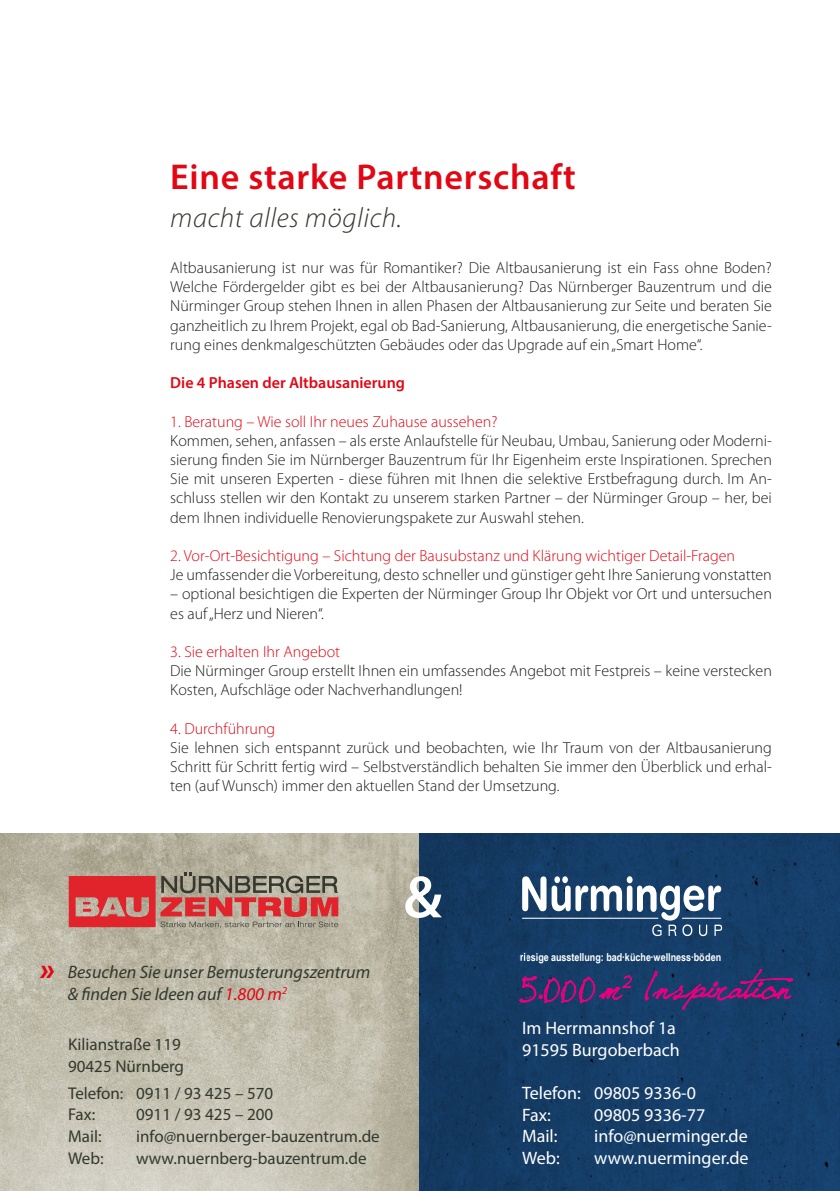
<style>
.page{position:relative;width:840px;height:1191px;background:#fff}
.page>*{position:absolute;margin:0;border:0;box-sizing:border-box;transform-origin:0 0}
.t1{font:600 60px "Myriad Pro";color:#fff}
.t2{font:600 36px "Myriad Pro";letter-spacing:.02em;color:#e30613}
.t3{font:italic 300 28px "Myriad Pro";letter-spacing:.02em;color:#33382d}
.t4{font:18px/21.6px "Myriad Pro";color:#fff}
.t5{font:italic 18px/21.6px "Myriad Pro";color:#33382d}
.t6{font:17px/21.6px "Myriad Pro";color:#33382d}
.t7{font:300 16px/19.2px "Myriad Pro";color:#1d1d1b;text-align:justify}
.t8{font:300 16px "Myriad Pro";color:#e30613}
.t9{font:600 16px "Myriad Pro";color:#e30613}
.t10{font:700 11px "Arial Narrow";color:#fff}
.s1{font-weight:700;font-size:32px;color:#e30613}
.s2{color:#e30613}
</style>
<div class="page">
<img style="left:0;top:833px;width:419px;height:358px">
<div style="left:419px;top:833px;width:420px;height:358px;background:#153d67"></div>
<svg style="left:69px;top:872px;width:269px;height:56px;background:#b96f67"></svg>
<svg style="left:522px;top:876px;width:99px;height:35px"></svg>
<div style="left:626px;top:885px;width:6px;height:26px;background:#fff;border-radius:3px"></div>
<div style="left:626px;top:876px;width:6px;height:7px;background:#fff;border-radius:50%"></div>
<svg style="left:636px;top:885px;width:85px;height:51px"></svg>
<hr style="left:522px;top:917px;width:136px;height:1px;background:#fff">
<hr style="left:681px;top:917px;width:39px;height:1px;background:#fff">
<svg style="left:520px;top:953px;width:6px;height:8px"></svg>
<svg style="left:519px;top:969px;width:273px;height:41px"></svg>
<h2 class="t2" style="left:170px;top:154px;width:407px">Eine starke Partnerschaft</h2>
<h3 class="t3" style="left:170px;top:203px;width:233px">macht alles möglich.</h3>
<p class="t7" style="left:170px;top:258px;width:603px">Altbausanierung ist nur was für Romantiker? Die Altbausanierung ist ein Fass ohne Boden?<br>Welche Fördergelder gibt es bei der Altbausanierung? Das Nürnberger Bauzentrum und die Nürminger Group stehen Ihnen in allen Phasen der Altbausanierung zur Seite und beraten Sie ganzheitlich zu Ihrem Projekt, egal ob Bad-Sanierung, Altbausanierung, die energetische Sanie&shy;rung eines denkmalgeschützten Gebäudes oder das Upgrade auf ein „Smart Home“.</p>
<p class="t9" style="left:170px;top:372px;width:236px">Die 4 Phasen der Altbausanierung</p>
<p class="t8" style="left:170px;top:412px;width:328px">1. Beratung – Wie soll Ihr neues Zuhause aussehen?</p>
<p class="t7" style="left:170px;top:431px;width:603px">Kommen, sehen, anfassen – als erste Anlaufstelle für Neubau, Umbau, Sanierung oder Moderni&shy;sierung finden Sie im Nürnberger Bauzentrum für Ihr Eigenheim erste Inspirationen. Sprechen Sie mit unseren Experten - diese führen mit Ihnen die selektive Erstbefragung durch. Im An&shy;schluss stellen wir den Kontakt zu unserem starken Partner – der Nürminger Group – her, bei dem Ihnen individuelle Renovierungspakete zur Auswahl stehen.</p>
<p class="t8" style="left:170px;top:547px;width:566px">2. Vor-Ort-Besichtigung – Sichtung der Bausubstanz und Klärung wichtiger Detail-Fragen</p>
<p class="t7" style="left:170px;top:565px;width:602px">Je umfassender die Vorbereitung, desto schneller und günstiger geht Ihre Sanierung vonstatten</p>
<p class="t7" style="left:170px;top:585px;width:602px">– optional besichtigen die Experten der Nürminger Group Ihr Objekt vor Ort und untersuchen es auf „Herz und Nieren“.</p>
<p class="t8" style="left:170px;top:643px;width:171px">3. Sie erhalten Ihr Angebot</p>
<p class="t7" style="left:170px;top:661px;width:603px">Die Nürminger Group erstellt Ihnen ein umfassendes Angebot mit Festpreis – keine verstecken<br>Kosten, Aufschläge oder Nachverhandlungen!</p>
<p class="t8" style="left:170px;top:719px;width:106px">4. Durchführung</p>
<p class="t7" style="left:170px;top:738px;width:602px">Sie lehnen sich entspannt zurück und beobachten, wie Ihr Traum von der Altbausanierung Schritt für Schritt fertig wird – Selbstverständlich behalten Sie immer den Überblick und erhal&shy;ten (auf Wunsch) immer den aktuellen Stand der Umsetzung.</p>
<p class="t5" style="left:68px;top:961px;width:304px;text-indent:-28px"><span class="s1">»</span> Besuchen Sie unser Bemusterungszentrum &amp; finden Sie Ideen auf <span class="s2">1.800 m</span><sup>2</sup></p>
<p class="t6" style="left:68px;top:1033px;width:117px">Kilianstraße 119<br>90425 Nürnberg</p>
<p class="t6" style="left:68px;top:1082px;width:207px">Telefon: 0911 / 93 425 – 570<br>Fax:</p>
<p class="t6" style="left:136px;top:1103px;width:139px">0911 / 93 425 – 200</p>
<p class="t6" style="left:68px;top:1125px;width:35px">Mail:</p>
<p class="t6" style="left:136px;top:1125px;width:245px">info@nuernberger-bauzentrum.de</p>
<p class="t6" style="left:68px;top:1146px;width:37px">Web:</p>
<p class="t6" style="left:136px;top:1146px;width:232px">www.nuernberg-bauzentrum.de</p>
<h1 class="t1" style="left:403px;top:859px;width:40px">&amp;</h1>
<p class="t10" style="left:519px;top:948px;width:203px">riesige ausstellung: bad∙küche∙wellness∙böden</p>
<p class="t4" style="left:522px;top:1017px;width:159px">Im Herrmannshof 1a<br>91595 Burgoberbach</p>
<p class="t4" style="left:522px;top:1082px;width:175px">Telefon: 09805 9336-0<br>Fax:</p>
<p class="t4" style="left:594px;top:1103px;width:112px">09805 9336-77</p>
<p class="t4" style="left:522px;top:1125px;width:37px">Mail:</p>
<p class="t4" style="left:594px;top:1125px;width:155px">info@nuerminger.de</p>
<p class="t4" style="left:522px;top:1146px;width:39px">Web:</p>
<p class="t4" style="left:594px;top:1146px;width:156px">www.nuerminger.de</p>
</div>
